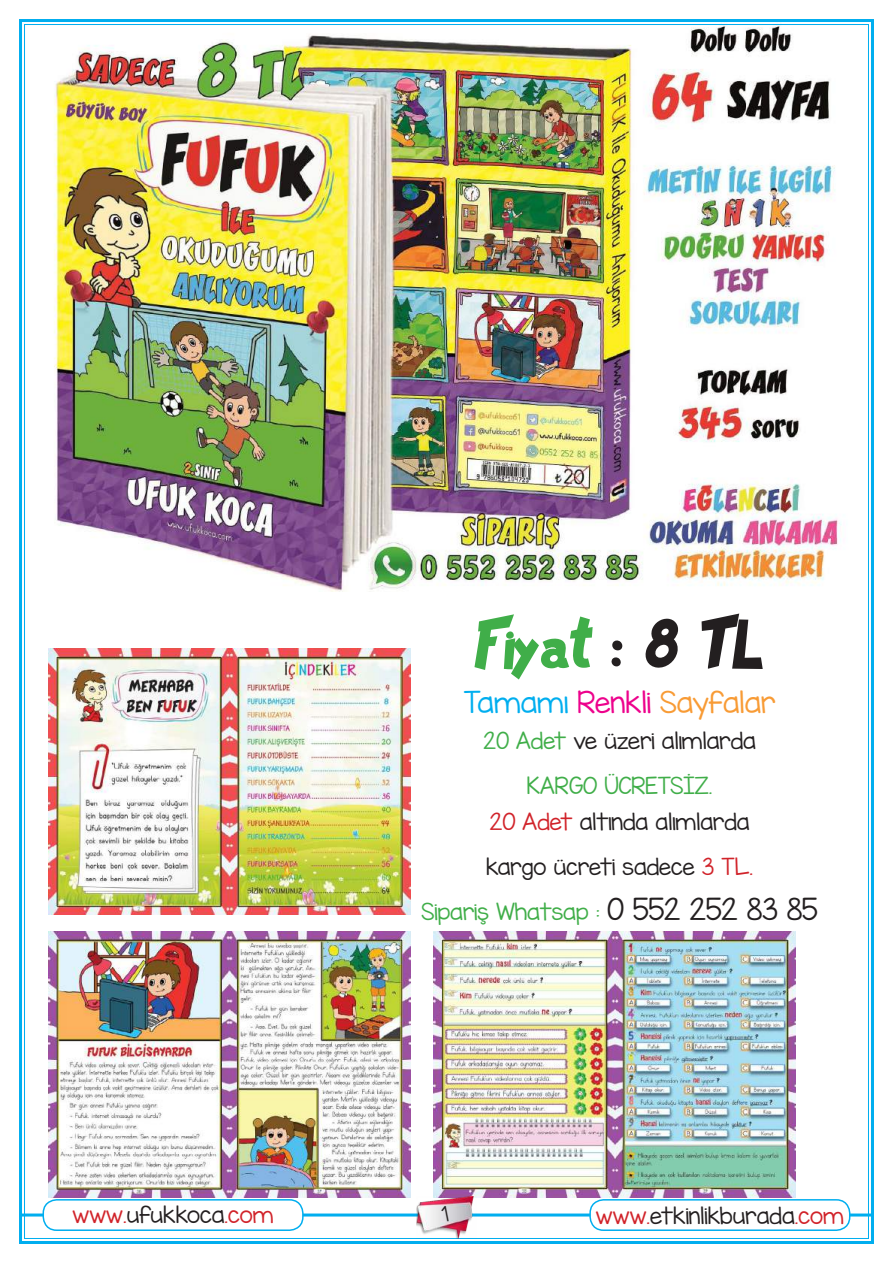
<style>
.page{position:relative;width:893px;height:1263px;background:#fff}
.page>*{position:absolute;margin:0;border:0;box-sizing:border-box;transform-origin:0 0}
.t1{font:72px "Pat Pa Cool";color:#40ae49}
.t2{font:27px "KG Miss Kindergarten";color:#f89b35}
.t3{font:21px/45px "KG Miss Kindergarten";color:#231f20;text-align:center}
.t4{font:21px/45px "KG Miss Kindergarten";color:#40ae49;text-align:center}
.t5{font:21px "KG Miss Kindergarten";color:#d1232a}
.s1{color:#231f20}
.s2{color:#00aeef}
.s3{color:#ed028c}
.s4{color:#d1232a}
.s5{color:#40ae49}
.s6{font-size:27px}
</style>
<div class="page">
<img style="left:19px;top:19px;width:855px;height:1225px">
<hr style="left:19px;top:1213px;width:855px;height:3px;background:#00aeef">
<img style="left:417px;top:1196px;width:59px;height:43px">
<div style="left:43px;top:1200px;width:260px;height:30px;background:#fff;border-radius:14px"></div>
<div style="left:43px;top:1199px;width:261px;height:32px;border:2px solid #00aeef;border-radius:14px"></div>
<div style="left:590px;top:1200px;width:260px;height:30px;background:#fff;border-radius:14px"></div>
<div style="left:589px;top:1199px;width:261px;height:32px;border:2px solid #00aeef;border-radius:14px"></div>
<svg style="left:441px;top:1206px;width:8px;height:16px"></svg>
<h1 class="t1" style="left:474px;top:602px;width:292px">Fiyat <span class="s1">: 8 TL</span></h1>
<p class="t2" style="left:464px;top:684px;width:313px"><span class="s2">Tamamı</span> <span class="s3">Renkli</span> Sayfalar</p>
<p class="t4" style="left:483px;top:718px;width:274px">20 Adet <span class="s1">ve üzeri alımlarda<br></span>KARGO ÜCRETSİZ.</p>
<p class="t3" style="left:422px;top:799px;width:398px"><span class="s4">20 Adet</span> altında alımlarda<br>kargo ücreti sadece <span class="s4">3 TL.<br></span><span class="s5">Sipariş Whatsap :</span> <span class="s6">0 552 252 83 85</span></p>
<p class="t5" style="left:72px;top:1200px;width:203px">www.<span class="s1">ufukkoca</span>.com</p>
<p class="t3" style="left:596px;top:1193px;width:250px"><span class="s4">www.</span>etkinlikburada<span class="s4">.com</span></p>
</div>
